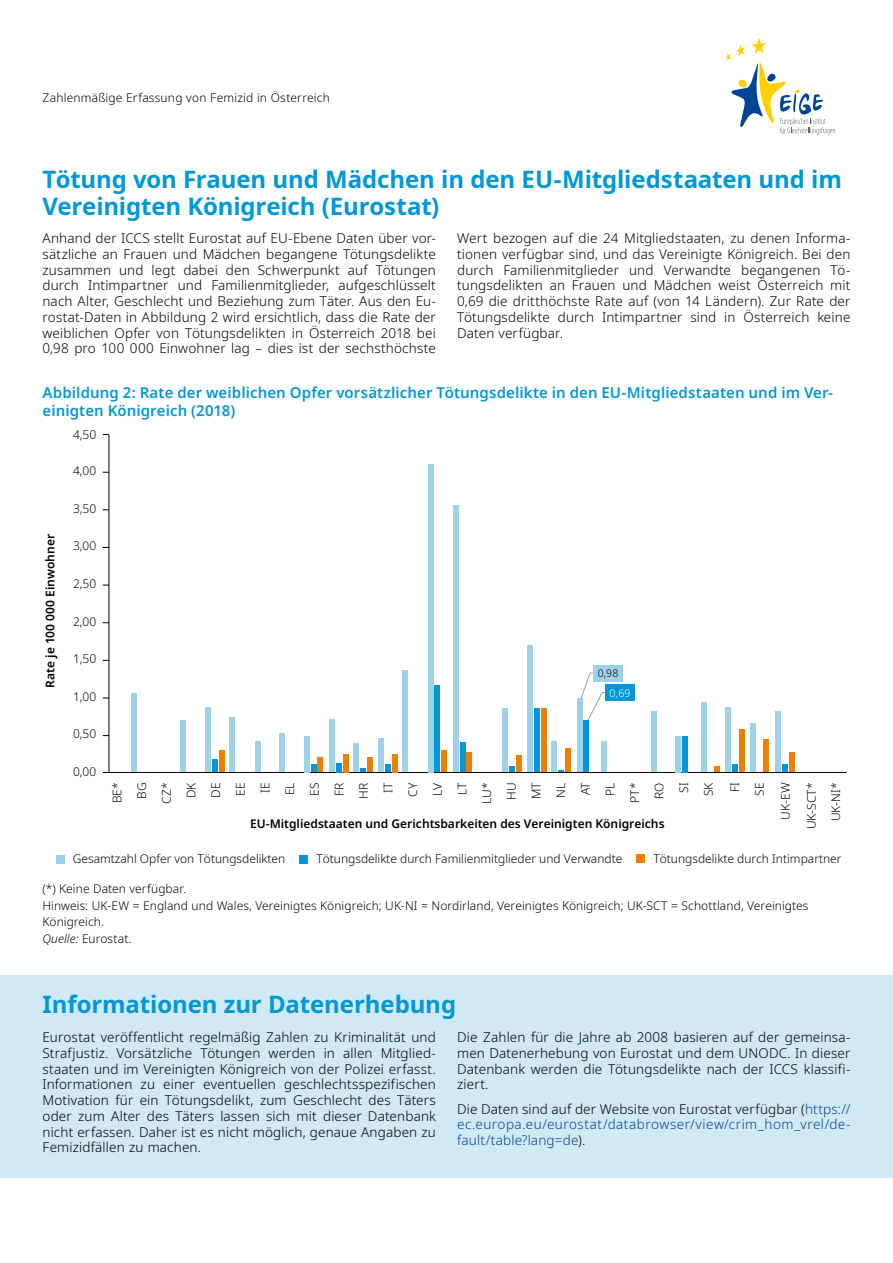
<style>
.page{position:relative;width:893px;height:1263px;background:#fff}
.page>*{position:absolute;margin:0;border:0;box-sizing:border-box;transform-origin:0 0}
.Headlines{font:700 24px/27px "Noto Sans";letter-spacing:-.005em;color:#0098d7}
.Boxes_headlines{font:600 15px/18px "Noto Sans";letter-spacing:.005em;color:#0098d7}
.Body_text{font:300 13.5px/15.8px "Noto Sans";letter-spacing:.01em;color:#000;text-align:justify}
.Body_text-2{font:300 13.5px/15.8px "Noto Sans";letter-spacing:.03em;color:#004494;text-align:justify}
.Table_text_small{font:300 12px/24.6px "Noto Sans";color:#000;text-align:right}
.t1{font:600 12px "Noto Sans";color:#000}
.t2{font:300 10.5px "Noto Sans";color:#000}
.t3{font:300 10.5px "Noto Sans";color:#fff}
.s1{font-style:italic}
.s2{color:#000}
</style>
<div class="page">
<svg style="left:726px;top:38px;width:109px;height:97px"></svg>
<div style="left:299px;top:855px;width:9px;height:8px;background:#0098d7"></div>
<div style="left:636px;top:854px;width:9px;height:9px;background:#ee7f00"></div>
<div style="left:56px;top:855px;width:8px;height:8px;background:#9dd2eb"></div>
<hr style="left:103px;top:772px;width:744px;height:1px;background:#000">
<hr style="left:109px;top:435px;width:1px;height:337px;background:#000">
<div style="left:205px;top:708px;width:6px;height:64px;background:#9dd2eb"></div>
<div style="left:775px;top:711px;width:6px;height:61px;background:#9dd2eb"></div>
<div style="left:750px;top:723px;width:6px;height:49px;background:#9dd2eb"></div>
<div style="left:725px;top:708px;width:6px;height:64px;background:#9dd2eb"></div>
<div style="left:701px;top:702px;width:5px;height:70px;background:#9dd2eb"></div>
<div style="left:675px;top:736px;width:6px;height:36px;background:#9dd2eb"></div>
<div style="left:651px;top:711px;width:5px;height:61px;background:#9dd2eb"></div>
<div style="left:601px;top:741px;width:5px;height:31px;background:#9dd2eb"></div>
<div style="left:577px;top:698px;width:5px;height:74px;background:#9dd2eb"></div>
<div style="left:552px;top:741px;width:5px;height:31px;background:#9dd2eb"></div>
<div style="left:528px;top:646px;width:5px;height:126px;background:#9dd2eb"></div>
<div style="left:502px;top:709px;width:6px;height:63px;background:#9dd2eb"></div>
<div style="left:453px;top:505px;width:6px;height:267px;background:#9dd2eb"></div>
<div style="left:428px;top:464px;width:5px;height:308px;background:#9dd2eb"></div>
<div style="left:403px;top:670px;width:5px;height:102px;background:#9dd2eb"></div>
<div style="left:378px;top:738px;width:6px;height:34px;background:#9dd2eb"></div>
<div style="left:353px;top:744px;width:6px;height:28px;background:#9dd2eb"></div>
<div style="left:329px;top:719px;width:6px;height:53px;background:#9dd2eb"></div>
<div style="left:304px;top:736px;width:5px;height:36px;background:#9dd2eb"></div>
<div style="left:279px;top:733px;width:5px;height:39px;background:#9dd2eb"></div>
<div style="left:255px;top:741px;width:5px;height:31px;background:#9dd2eb"></div>
<div style="left:229px;top:718px;width:6px;height:54px;background:#9dd2eb"></div>
<div style="left:180px;top:720px;width:6px;height:52px;background:#9dd2eb"></div>
<div style="left:131px;top:693px;width:5px;height:79px;background:#9dd2eb"></div>
<div style="left:212px;top:759px;width:6px;height:13px;background:#0098d7"></div>
<div style="left:782px;top:764px;width:6px;height:8px;background:#0098d7"></div>
<div style="left:732px;top:764px;width:6px;height:8px;background:#0098d7"></div>
<div style="left:682px;top:736px;width:6px;height:36px;background:#0098d7"></div>
<div style="left:584px;top:720px;width:5px;height:52px;background:#0098d7"></div>
<div style="left:534px;top:709px;width:6px;height:63px;background:#0098d7"></div>
<svg style="left:509px;top:767px;width:6px;height:5px"></svg>
<div style="left:460px;top:742px;width:5px;height:30px;background:#0098d7"></div>
<div style="left:435px;top:686px;width:5px;height:86px;background:#0098d7"></div>
<div style="left:385px;top:764px;width:6px;height:8px;background:#0098d7"></div>
<svg style="left:360px;top:768px;width:6px;height:4px"></svg>
<div style="left:336px;top:763px;width:6px;height:9px;background:#0098d7"></div>
<div style="left:311px;top:764px;width:5px;height:8px;background:#0098d7"></div>
<div style="left:219px;top:750px;width:6px;height:22px;background:#ee7f00"></div>
<div style="left:789px;top:753px;width:5px;height:19px;background:#ee7f00"></div>
<div style="left:763px;top:740px;width:6px;height:32px;background:#ee7f00"></div>
<div style="left:739px;top:729px;width:5px;height:43px;background:#ee7f00"></div>
<svg style="left:714px;top:767px;width:6px;height:5px"></svg>
<div style="left:565px;top:749px;width:6px;height:23px;background:#ee7f00"></div>
<div style="left:541px;top:709px;width:6px;height:63px;background:#ee7f00"></div>
<div style="left:516px;top:755px;width:5px;height:17px;background:#ee7f00"></div>
<div style="left:467px;top:753px;width:5px;height:19px;background:#ee7f00"></div>
<div style="left:441px;top:750px;width:6px;height:22px;background:#ee7f00"></div>
<div style="left:392px;top:754px;width:6px;height:18px;background:#ee7f00"></div>
<div style="left:367px;top:758px;width:5px;height:14px;background:#ee7f00"></div>
<div style="left:343px;top:754px;width:5px;height:18px;background:#ee7f00"></div>
<div style="left:318px;top:758px;width:5px;height:14px;background:#ee7f00"></div>
<svg style="left:580px;top:672px;width:26px;height:49px"></svg>
<div style="left:593px;top:665px;width:30px;height:16px;background:#9dd2eb"></div>
<div style="left:605px;top:684px;width:30px;height:17px;background:#0098d7"></div>
<div style="left:0;top:975px;width:893px;height:203px;background:#d1e9f5"></div>
<p class="Table_text_small" style="left:43px;top:86px;width:289px">Zahlenmäßige Erfassung von Femizid in Österreich</p>
<h2 class="Headlines" style="left:43px;top:166px;width:801px">Tötung von Frauen und Mädchen in den EU-Mitgliedstaaten und im<br>Vereinigten Königreich (Eurostat)</h2>
<p class="Body_text" style="left:43px;top:231px;width:395px">Anhand der ICCS stellt Eurostat auf EU-Ebene Daten über vor&shy;sätzliche an Frauen und Mädchen begangene Tötungsdelikte zusammen und legt dabei den Schwerpunkt auf Tötungen durch Intimpartner und Familienmitglieder, aufgeschlüsselt nach Alter, Geschlecht und Beziehung zum Täter. Aus den Eu&shy;rostat-Daten in Abbildung 2 wird ersichtlich, dass die Rate der weiblichen Opfer von Tötungsdelikten in Österreich 2018 bei 0,98 pro 100 000 Einwohner lag – dies ist der sechsthöchste</p>
<p class="Body_text" style="left:457px;top:231px;width:395px">Wert bezogen auf die 24 Mitgliedstaaten, zu denen Informa&shy;tionen verfügbar sind, und das Vereinigte Königreich. Bei den durch Familienmitglieder und Verwandte begangenen Tö&shy;tungsdelikten an Frauen und Mädchen weist Österreich mit 0,69 die dritthöchste Rate auf (von 14 Ländern). Zur Rate der Tötungsdelikte durch Intimpartner sind in Österreich keine Daten verfügbar.</p>
<p class="Boxes_headlines" style="left:43px;top:383px;width:792px">Abbildung 2: Rate der weiblichen Opfer vorsätzlicher Tötungsdelikte in den EU-Mitgliedstaaten und im Ver&shy;einigten Königreich (2018)</p>
<p class="Table_text_small" style="left:73px;top:422px;width:25px">4,50</p>
<p class="Table_text_small" style="left:73px;top:459px;width:25px">4,00</p>
<p class="t1" style="left:42px;top:688px;width:155px;rotate:-90deg">Rate je 100 000 Einwohner</p>
<p class="Table_text_small" style="left:73px;top:496px;width:25px">3,50</p>
<p class="Table_text_small" style="left:73px;top:534px;width:25px">3,00</p>
<p class="Table_text_small" style="left:73px;top:571px;width:25px">2,50</p>
<p class="Table_text_small" style="left:73px;top:609px;width:25px">2,00</p>
<p class="Table_text_small" style="left:73px;top:647px;width:25px">1,50</p>
<p class="Table_text_small" style="left:73px;top:684px;width:25px">1,00</p>
<p class="Table_text_small" style="left:73px;top:722px;width:25px">0,50</p>
<p class="Table_text_small" style="left:73px;top:760px;width:25px">0,00</p>
<p class="t2" style="left:598px;top:666px;width:22px">0,98</p>
<p class="t3" style="left:610px;top:685px;width:22px">0,69</p>
<p class="Table_text_small" style="left:105px;top:804px;width:23px;rotate:-90deg">BE*<br>BG<br>CZ*<br>DK<br>DE<br>EE<br>IE<br>EL<br>ES<br>FR<br>HR<br>IT<br>CY<br>LV<br>LT<br>LU*<br>HU<br>MT<br>NL<br>AT<br>PL<br>PT*<br>RO<br>SI<br>SK</p>
<p class="Table_text_small" style="left:723px;top:796px;width:15px;text-align:left;rotate:-90deg">FI<br>SE</p>
<p class="Table_text_small" style="left:773px;top:829px;width:48px;line-height:26px;rotate:-90deg">UK-EW<br>UK-SCT*</p>
<p class="Table_text_small" style="left:824px;top:821px;width:40px;rotate:-90deg">UK-NI*</p>
<p class="t1" style="left:250px;top:815px;width:416px">EU-Mitgliedstaaten und Gerichtsbarkeiten des Vereinigten Königreichs</p>
<p class="Table_text_small" style="left:73px;top:847px;width:214px">Gesamtzahl Opfer von Tötungsdelikten</p>
<p class="Table_text_small" style="left:316px;top:847px;width:308px">Tötungsdelikte durch Familienmitglieder und Verwandte</p>
<p class="Table_text_small" style="left:653px;top:846px;width:190px">Tötungsdelikte durch Intimpartner</p>
<p class="Table_text_small" style="left:43px;top:877px;width:145px">(*) Keine Daten verfügbar.</p>
<p class="Table_text_small" style="left:43px;top:897px;width:768px;line-height:16.5px;text-align:left">Hinweis: UK-EW = England und Wales, Vereinigtes Königreich; UK-NI = Nordirland, Vereinigtes Königreich; UK-SCT = Schottland, Vereinigtes<br>Königreich.</p>
<p class="Table_text_small" style="left:43px;top:926px;width:91px"><span class="s1">Quelle:</span> Eurostat.</p>
<h2 class="Headlines" style="left:43px;top:992px;width:415px">Informationen zur Datenerhebung</h2>
<p class="Body_text" style="left:43px;top:1029px;width:395px">Eurostat veröffentlicht regelmäßig Zahlen zu Kriminalität und Strafjustiz. Vorsätzliche Tötungen werden in allen Mitglied&shy;staaten und im Vereinigten Königreich von der Polizei erfasst.<br>Informationen zu einer eventuellen geschlechtsspezifischen Motivation für ein Tötungsdelikt, zum Geschlecht des Täters oder zum Alter des Täters lassen sich mit dieser Datenbank nicht erfassen. Daher ist es nicht möglich, genaue Angaben zu Femizidfällen zu machen.</p>
<p class="Body_text" style="left:457px;top:1029px;width:395px">Die Zahlen für die Jahre ab 2008 basieren auf der gemeinsa&shy;men Datenerhebung von Eurostat und dem UNODC. In dieser Datenbank werden die Tötungsdelikte nach der ICCS klassifi&shy;ziert.</p>
<p class="Body_text-2" style="left:457px;top:1101px;width:395px"><span class="s2">Die Daten sind auf der Website von Eurostat verfügbar (</span>https:// ec.europa.eu/eurostat/databrowser/view/crim_hom_vrel/de&shy;fault/table?lang=de<span class="s2">).</span></p>
</div>
